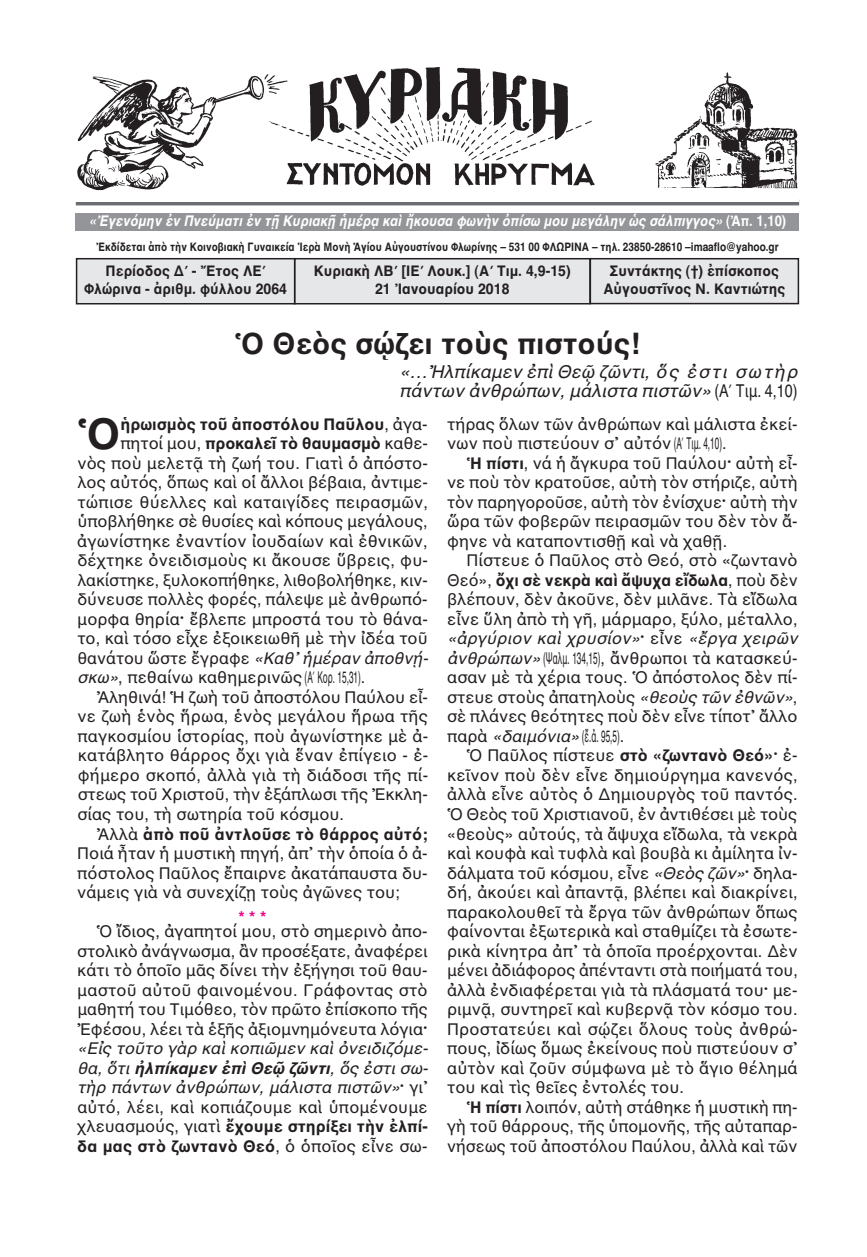
<style>
.page{position:relative;width:867px;height:1257px;background:#fff}
.page>*{position:absolute;margin:0;border:0;box-sizing:border-box;transform-origin:0 0}
.t1{font:700 43.5px "AL Helvetica";color:#231f20}
.t2{font:700 30px "AL Helvetica";color:#231f20}
.t3{font:italic 18px/19.5px "AL Helvetica";color:#231f20}
.t4{font:16.5px/19.5px "AL Helvetica";color:#231f20}
.t5{font:700 16.5px "AL Helvetica";color:#231f20}
.t6{font:italic 16.5px "AL Helvetica";letter-spacing:.01em;color:#231f20}
.t7{font:16.5px "AL Helvetica";color:#231f20;scale:.5 1}
.t8{font:700 15px/18px "AL Helvetica";color:#231f20;text-align:center;scale:.95 1}
.t9{font:italic 700 15px "AL Helvetica";color:#fff;scale:.88 1}
.t10{font:700 12px "AL Helvetica";color:#231f20;scale:.85 1}
.s1{font-style:normal}
.s2{font-weight:400}
.s3{font-weight:700}
.s4{font-style:italic}
.s5{font-weight:700;color:#ed028c}
.s6{font-weight:700;font-style:italic}
.s7{font-weight:700;font-style:normal}
</style>
<div class="page">
<div style="left:295px;top:259px;width:294px;height:44px;background:#e6e7e9"></div>
<div style="left:294px;top:258px;width:296px;height:46px;border:2px solid #231f20"></div>
<div style="left:77px;top:259px;width:217px;height:44px;background:#e6e7e9"></div>
<div style="left:76px;top:258px;width:219px;height:46px;border:2px solid #231f20"></div>
<div style="left:591px;top:259px;width:206px;height:44px;background:#e6e7e9"></div>
<div style="left:589px;top:258px;width:210px;height:46px;border:2px solid #231f20"></div>
<hr style="left:76px;top:202px;width:723px;height:3px;background:#6c6d70">
<div style="left:76px;top:213px;width:723px;height:18px;background:#939598"></div>
<img style="left:77px;top:67px;width:721px;height:124px">
<p class="t9" style="left:89px;top:212px;width:794px">«Ἐγενόμην ἐν Πνεύματι ἐν τῇ Κυριακῇ ἡμέρᾳ καὶ ἤκουσα φωνὴν ὀπίσω μου μεγάλην ὡς σάλπιγγος» <span class="s1">(Ἀπ. 1,10)</span></p>
<p class="t10" style="left:96px;top:240px;width:804px">Ἐκδίδεται ἀπὸ τὴν Κοινοβιακὴ Γυναικεία Ἱερὰ Μονὴ Ἁγίου Αὐγουστίνου Φλωρίνης – 531 00 ΦΛΩΡΙΝΑ – τηλ. 23850-28610 –imaaflo@yahoo.gr</p>
<p class="t8" style="left:84px;top:262px;width:215px">Περίοδος Δ΄ - Ἔτος ΛΕ΄<br>Φλώρινα - ἀριθμ. φύλλου 2064</p>
<p class="t8" style="left:603px;top:262px;width:193px">Συντάκτης (†) ἐπίσκοπος<br>Αὐγουστῖνος Ν. Καντιώτης</p>
<p class="t2" style="left:234px;top:325px;width:407px">Ὁ Θεὸς σῴζει τοὺς πιστούς!</p>
<p class="t3" style="left:399px;top:362px;width:400px">«…Ἠλπίκαμεν ἐπὶ Θεῷ ζῶντι, ὅς ἐστι σωτὴρ πάντων ἀνθρώπων, μάλιστα πιστῶν» <span class="s1">(Α΄ Τιμ. 4,10)</span></p>
<p class="t8" style="left:314px;top:262px;width:272px">Κυριακὴ ΛΒ΄ [ΙΕ΄ Λουκ.] (Α΄ Τιμ. 4,9-15)<br>21 Ἰανουαρίου 2018</p>
<p class="t1" style="left:77px;top:409px;width:45px">Ὁ</p>
<p class="t5" style="left:120px;top:414px;width:309px">ἡρωισμὸς τοῦ ἀποστόλου Παῦλου<span class="s2">, ἀγα-</span></p>
<p class="t5" style="left:120px;top:434px;width:309px"><span class="s2">πητοί μου,</span> προκαλεῖ τὸ θαυμασμὸ <span class="s2">καθε-</span></p>
<p class="t4" style="left:78px;top:453px;width:352px">νὸς ποὺ μελετᾷ τὴ ζωή του. Γιατὶ ὁ ἀπόστο-</p>
<p class="t4" style="left:77px;top:473px;width:352px">λος αὐτός, ὅπως καὶ οἱ ἄλλοι βέβαια, ἀντιμε-</p>
<p class="t4" style="left:77px;top:492px;width:352px">τώπισε θύελλες καὶ καταιγίδες πειρασμῶν,</p>
<p class="t4" style="left:77px;top:512px;width:351px">ὑποβλήθηκε σὲ θυσίες καὶ κόπους μεγάλους,</p>
<p class="t4" style="left:77px;top:531px;width:352px">ἀγωνίστηκε ἐναντίον ἰουδαίων καὶ ἐθνικῶν,</p>
<p class="t4" style="left:77px;top:551px;width:352px">δέχτηκε ὀνειδισμοὺς κι ἄκουσε ὕβρεις, φυ-</p>
<p class="t4" style="left:77px;top:570px;width:352px">λακίστηκε, ξυλοκοπήθηκε, λιθοβολήθηκε, κιν-</p>
<p class="t4" style="left:77px;top:590px;width:352px">δύνευσε πολλὲς φορές, πάλεψε μὲ ἀνθρωπό-</p>
<p class="t4" style="left:77px;top:609px;width:352px">μορφα θηρία<span class="s3">·</span> ἔβλεπε μπροστά του τὸ θάνα-</p>
<p class="t4" style="left:77px;top:629px;width:352px">το, καὶ τόσο εἶχε ἐξοικειωθῆ μὲ τὴν ἰδέα τοῦ</p>
<p class="t6" style="left:77px;top:648px;width:352px"><span class="s1">θανάτου ὥστε ἔγραφε</span> «Καθ᾽ ἡμέραν ἀποθνῄ-</p>
<p class="t4" style="left:77px;top:668px;width:290px"><span class="s4">σκω»</span>, πεθαίνω καθημερινῶς(Α΄ Κορ. 15,31).</p>
<p class="t4" style="left:97px;top:687px;width:333px">Ἀληθινά! Ἡ ζωὴ τοῦ ἀποστόλου Παύλου εἶ-</p>
<p class="t4" style="left:78px;top:707px;width:352px">νε ζωὴ ἑνὸς ἥρωα, ἑνὸς μεγάλου ἥρωα τῆς</p>
<p class="t4" style="left:78px;top:726px;width:352px">παγκοσμίου ἱστορίας, ποὺ ἀγωνίστηκε μὲ ἀ-</p>
<p class="t4" style="left:78px;top:746px;width:352px">κατάβλητο θάρρος ὄχι γιὰ ἕναν ἐπίγειο - ἐ-</p>
<p class="t4" style="left:78px;top:765px;width:352px">φήμερο σκοπό, ἀλλὰ γιὰ τὴ διάδοσι τῆς πί-</p>
<p class="t4" style="left:78px;top:785px;width:352px">στεως τοῦ Χριστοῦ, τὴν ἐξάπλωσι τῆς Ἐκκλη-</p>
<p class="t4" style="left:77px;top:804px;width:268px">σίας του, τὴ σωτηρία τοῦ κόσμου.</p>
<p class="t5" style="left:97px;top:824px;width:332px"><span class="s2">Ἀλλὰ</span> ἀπὸ ποῦ ἀντλοῦσε τὸ θάρρος αὐτό;</p>
<p class="t4" style="left:77px;top:843px;width:352px">Ποιά ἦταν ἡ μυστικὴ πηγή, ἀπ᾽ τὴν ὁποία ὁ ἀ-</p>
<p class="t4" style="left:77px;top:863px;width:352px">πόστολος Παῦλος ἔπαιρνε ἀκατάπαυστα δυ-</p>
<p class="t4" style="left:77px;top:882px;width:324px">νάμεις γιὰ νὰ συνεχίζῃ τοὺς ἀγῶνες του;</p>
<p class="t4" style="left:97px;top:910px;width:332px;line-height:14.1px;text-indent:142px"><span class="s5">***<br></span>Ὁ ἴδιος, ἀγαπητοί μου, στὸ σημερινὸ ἀπο-</p>
<p class="t4" style="left:77px;top:941px;width:352px;text-align:justify">στολικὸ ἀνάγνωσμα, ἂν προσέξατε, ἀναφέρει κάτι τὸ ὁποῖο μᾶς δίνει τὴν ἐξήγησι τοῦ θαυ&shy;μαστοῦ αὐτοῦ φαινομένου. Γράφοντας στὸ μαθητή του Τιμόθεο, τὸν πρῶτο ἐπίσκοπο τῆς Ἐφέσου, λέει τὰ ἑξῆς ἀξιομνημόνευτα λόγια<span class="s3">· </span><span class="s4">«Εἰς τοῦτο γὰρ καὶ κοπιῶμεν καὶ ὀνειδιζόμε&shy;θα, ὅτι</span> <span class="s6">ἠλπίκαμεν ἐπὶ Θεῷ ζῶντι</span><span class="s4">, ὅς ἐστι σω&shy;τὴρ πάντων ἀνθρώπων, μάλιστα πιστῶν»</span><span class="s3">·</span> γι᾽ αὐτό, λέει, καὶ κοπιάζουμε καὶ ὑπομένουμε χλευασμούς, γιατὶ <span class="s3">ἔχουμε στηρίξει τὴν ἐλπί&shy;δα μας στὸ ζωντανὸ Θεό</span>, ὁ ὁποῖος εἶνε σω-</p>
<p class="t4" style="left:447px;top:414px;width:352px">τήρας ὅλων τῶν ἀνθρώπων καὶ μάλιστα ἐκεί-</p>
<p class="t4" style="left:447px;top:434px;width:281px">νων ποὺ πιστεύουν σ᾽ αὐτόν (Α΄ Τιμ. 4,10).</p>
<p class="t4" style="left:466px;top:453px;width:332px"><span class="s3">Ἡ πίστι</span>, νά ἡ ἄγκυρα τοῦ Παύλου<span class="s3">·</span> αὐτὴ εἶ-</p>
<p class="t4" style="left:447px;top:473px;width:352px">νε ποὺ τὸν κρατοῦσε, αὐτὴ τὸν στήριζε, αὐτὴ</p>
<p class="t4" style="left:447px;top:492px;width:352px">τὸν παρηγοροῦσε, αὐτὴ τὸν ἐνίσχυε<span class="s3">·</span> αὐτὴ τὴν</p>
<p class="t4" style="left:447px;top:512px;width:352px">ὥρα τῶν φοβερῶν πειρασμῶν του δὲν τὸν ἄ-</p>
<p class="t4" style="left:447px;top:531px;width:281px">φηνε νὰ καταποντισθῇ καὶ νὰ χαθῇ.</p>
<p class="t4" style="left:466px;top:551px;width:332px">Πίστευε ὁ Παῦλος στὸ Θεό, στὸ «ζωντανὸ</p>
<p class="t5" style="left:447px;top:570px;width:352px"><span class="s2">Θεό»,</span> ὄχι σὲ νεκρὰ καὶ ἄψυχα εἴδωλα<span class="s2">, ποὺ δὲν</span></p>
<p class="t4" style="left:447px;top:590px;width:352px">βλέπουν, δὲν ἀκοῦνε, δὲν μιλᾶνε. Τὰ εἴδωλα</p>
<p class="t4" style="left:447px;top:609px;width:352px">εἶνε ὕλη ἀπὸ τὴ γῆ, μάρμαρο, ξύλο, μέταλλο,</p>
<p class="t6" style="left:447px;top:629px;width:352px">«ἀργύριον καὶ χρυσίον»<span class="s7">·</span> <span class="s1">εἶνε</span> «ἔργα χειρῶν</p>
<p class="t7" style="left:447px;top:648px;width:702px"><span class="s4">ἀνθρώπων»</span> (Ψαλμ. 134,15), ἄνθρωποι τὰ κατασκεύ-</p>
<p class="t4" style="left:447px;top:668px;width:352px">ασαν μὲ τὰ χέρια τους. Ὁ ἀπόστολος δὲν πί-</p>
<p class="t4" style="left:447px;top:687px;width:352px">στευε στοὺς ἀπατηλοὺς <span class="s4">«θεοὺς τῶν ἐθνῶν»</span>,</p>
<p class="t4" style="left:447px;top:707px;width:352px">σὲ πλάνες θεότητες ποὺ δὲν εἶνε τίποτ᾽ ἄλλο</p>
<p class="t4" style="left:447px;top:726px;width:179px">παρὰ <span class="s4">«δαιμόνια»</span> (ἔ.ἀ. 95,5).</p>
<p class="t4" style="left:466px;top:746px;width:332px">Ὁ Παῦλος πίστευε <span class="s3">στὸ «ζωντανὸ Θεό»·</span> ἐ-</p>
<p class="t4" style="left:447px;top:765px;width:352px">κεῖνον ποὺ δὲν εἶνε δημιούργημα κανενός,</p>
<p class="t4" style="left:447px;top:785px;width:352px">ἀλλὰ εἶνε αὐτὸς ὁ Δημιουργὸς τοῦ παντός.</p>
<p class="t4" style="left:447px;top:804px;width:351px">Ὁ Θεὸς τοῦ Χριστιανοῦ, ἐν ἀντιθέσει μὲ τοὺς</p>
<p class="t4" style="left:447px;top:824px;width:352px">«θεοὺς» αὐτούς, τὰ ἄψυχα εἴδωλα, τὰ νεκρὰ</p>
<p class="t4" style="left:447px;top:843px;width:352px">καὶ κουφὰ καὶ τυφλὰ καὶ βουβὰ κι ἀμίλητα ἰν-</p>
<p class="t4" style="left:447px;top:863px;width:352px">δάλματα τοῦ κόσμου, εἶνε <span class="s4">«Θεὸς ζῶν»</span><span class="s3">·</span> δηλα-</p>
<p class="t4" style="left:447px;top:882px;width:352px">δή, ἀκούει καὶ ἀπαντᾷ, βλέπει καὶ διακρίνει,</p>
<p class="t4" style="left:447px;top:902px;width:352px">παρακολουθεῖ τὰ ἔργα τῶν ἀνθρώπων ὅπως</p>
<p class="t4" style="left:447px;top:921px;width:352px">φαίνονται ἐξωτερικὰ καὶ σταθμίζει τὰ ἐσωτε-</p>
<p class="t4" style="left:447px;top:941px;width:352px">ρικὰ κίνητρα ἀπ᾽ τὰ ὁποῖα προέρχονται. Δὲν</p>
<p class="t4" style="left:447px;top:960px;width:352px">μένει ἀδιάφορος ἀπένταντι στὰ ποιήματά του,</p>
<p class="t4" style="left:447px;top:980px;width:352px">ἀλλὰ ἐνδιαφέρεται γιὰ τὰ πλάσματά του<span class="s3">·</span> με-</p>
<p class="t4" style="left:447px;top:999px;width:352px">ριμνᾷ, συντηρεῖ καὶ κυβερνᾷ τὸν κόσμο του.</p>
<p class="t4" style="left:447px;top:1019px;width:352px">Προστατεύει καὶ σῴζει ὅλους τοὺς ἀνθρώ-</p>
<p class="t4" style="left:447px;top:1038px;width:352px">πους, ἰδίως ὅμως ἐκείνους ποὺ πιστεύουν σ᾽</p>
<p class="t4" style="left:447px;top:1058px;width:352px">αὐτὸν καὶ ζοῦν σύμφωνα μὲ τὸ ἅγιο θέλημά</p>
<p class="t4" style="left:447px;top:1077px;width:238px">του καὶ τὶς θεῖες ἐντολές του.</p>
<p class="t4" style="left:466px;top:1097px;width:332px"><span class="s3">Ἡ πίστι</span> λοιπόν, αὐτὴ στάθηκε ἡ μυστικὴ πη-</p>
<p class="t4" style="left:447px;top:1116px;width:352px">γὴ τοῦ θάρρους, τῆς ὑπομονῆς, τῆς αὐταπαρ-</p>
<p class="t4" style="left:447px;top:1136px;width:352px">νήσεως τοῦ ἀποστόλου Παύλου, ἀλλὰ καὶ τῶν</p>
</div>
